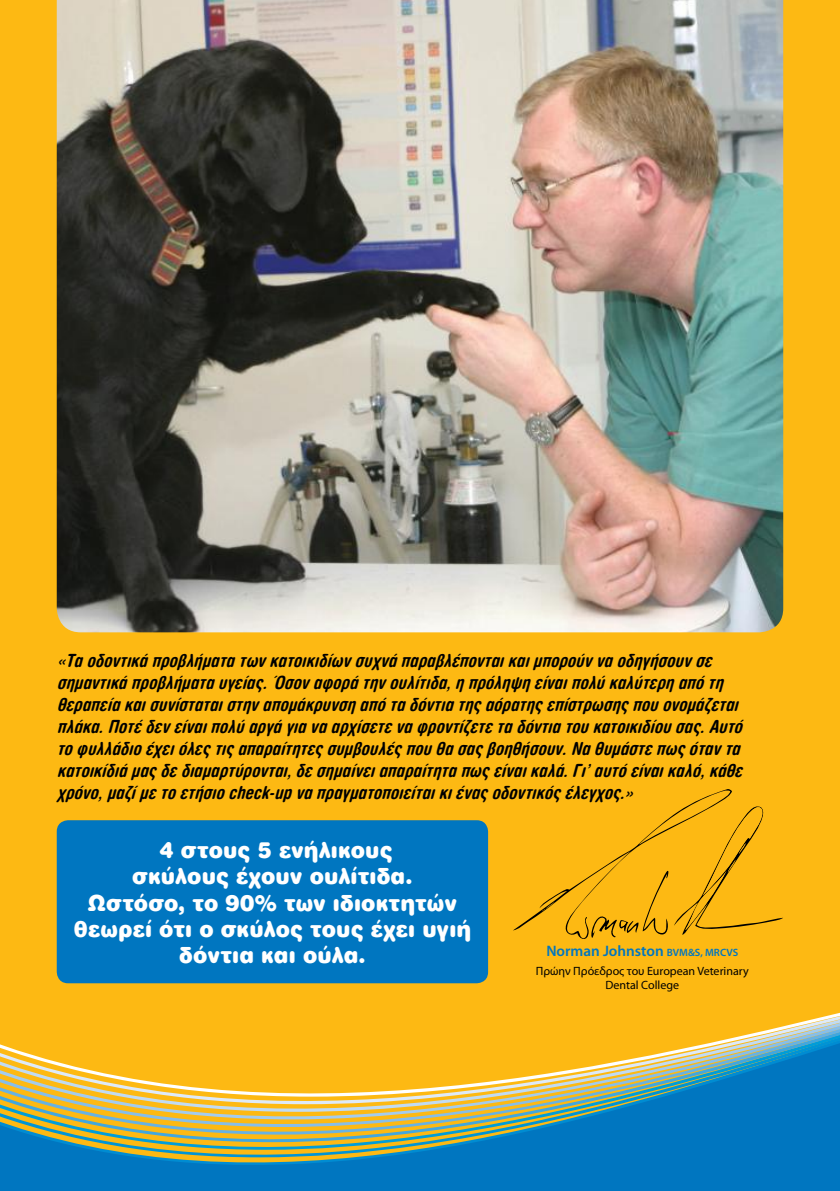
<style>
.page{position:relative;width:840px;height:1191px;background:#fff}
.page>*{position:absolute;margin:0;border:0;box-sizing:border-box;transform-origin:0 0}
.t1{font:800 22px/26.4px "CF Smooth";letter-spacing:.005em;color:#fff;text-align:center}
.t2{font:italic 700 18px/22px "CF Smooth Cond";color:#000}
.t3{font:600 15.2px "Myriad Pro";color:#0076c0}
.t4{font:12px/14.4px "Myriad Pro";color:#000;text-align:center}
.s1{font-size:10.6px}
</style>
<div class="page">
<div style="left:0;top:0;width:839px;height:1191px;background:#fdb913"></div>
<div style="left:0;top:1182px;width:839px;height:8px;background:#0076c0"></div>
<div style="left:0;top:1175px;width:839px;height:7px;background:#0076c0"></div>
<div style="left:0;top:1167px;width:839px;height:8px;background:#0076c0"></div>
<svg style="left:0;top:1159px;width:839px;height:8px;background:#0d7bb7"></svg>
<svg style="left:0;top:1151px;width:839px;height:8px;fill:#0076c0"></svg>
<svg style="left:0;top:907px;width:839px;height:244px"></svg>
<img style="left:57px;top:0;width:725px;height:632px">
<svg style="left:512px;top:789px;width:270px;height:150px"></svg>
<div style="left:57px;top:820px;width:431px;height:163px;background:#0076c0;border-radius:11px"></div>
<p class="t2" style="left:57px;top:650px;width:692px">«Ταοδοντικάπροβλήματατωνκατοικιδίωνσυχνάπαραβλέπονταικαιμπορούνναοδηγήσουνσε σημαντικάπροβλήματαυγείας.Όσοναφοράτηνουλίτιδα,ηπρόληψηείναιπολύκαλύτερηαπότη θεραπείακαισυνίσταταιστηναπομάκρυνσηαπόταδόντιατηςαόρατηςεπίστρωσηςπουονομάζεται πλάκα.Ποτέδενείναιπολύαργάγιανααρχίσετεναφροντίζετεταδόντιατουκατοικιδίουσας.Αυτό τοφυλλάδιοέχειόλεςτιςαπαραίτητεςσυμβουλέςπουθασαςβοηθήσουν.Ναθυμάστεπωςόταντα κατοικίδιάμαςδεδιαμαρτύρονται,δεσημαίνειαπαραίτηταπωςείναικαλά.Γι’αυτόείναικαλό,κάθε χρόνο,μαζίμετοετήσιοcheck-upναπραγματοποιείταικιέναςοδοντικόςέλεγχος.»</p>
<p class="t1" style="left:73px;top:836px;width:399px">4 στους 5 ενήλικους<br>σκύλους έχουν ουλίτιδα.<br>Ωστόσο, το 90% των ιδιοκτητών θεωρεί ότι ο σκύλος τους έχει υγιή δόντια και ούλα.</p>
<p class="t3" style="left:546px;top:941px;width:193px">Norman Johnston <span class="s1">BVM&amp;S, MRCVS</span></p>
<p class="t4" style="left:535px;top:963px;width:214px">Πρώην Πρόεδρος του European Veterinary<br>Dental College</p>
</div>
